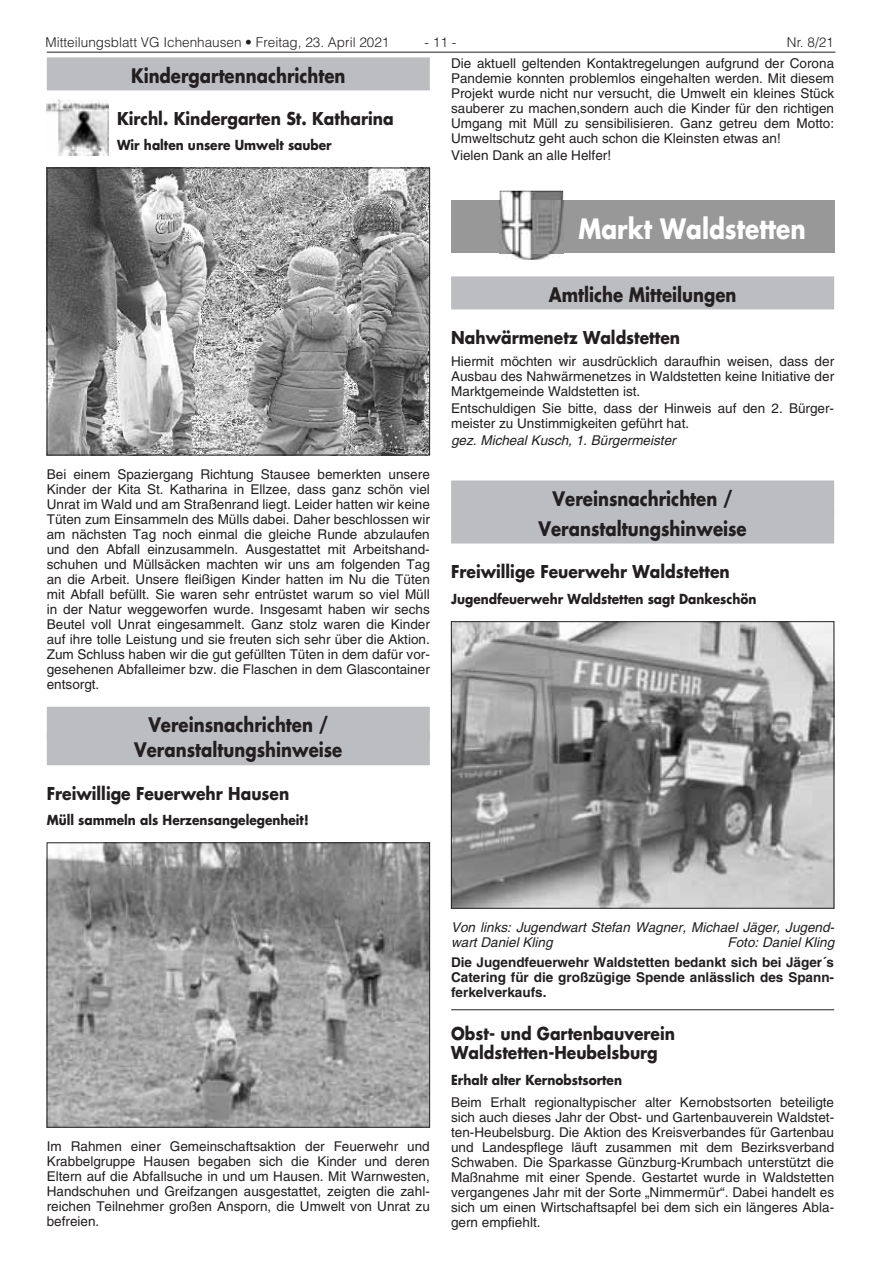
<style>
.page{position:relative;width:881px;height:1263px;background:#fff}
.page>*{position:absolute;margin:0;border:0;box-sizing:border-box;transform-origin:0 0}
.t1{font:700 27.3px "Futura LT";color:#fff;scale:.85 1}
.t2{font:700 19.5px/30px "Futura LT";color:#231f20;text-align:center;scale:.85 1}
.t3{font:700 17.25px/19.5px "Futura LT";color:#231f20;scale:.9 1}
.t4{font:13.5px/15px "Helvetica LT";color:#231f20;text-align:justify}
.t5{font:700 13.5px "Futura LT";color:#231f20;scale:.9 1}
.t6{font:italic 13.5px/15px "Helvetica LT";color:#231f20}
.t7{font:700 13.5px/15px "Helvetica LT";color:#231f20;text-align:justify}
.t8{font:300 13.5px "Helvetica LT";color:#231f20}
</style>
<div class="page">
<hr style="left:47px;top:52px;width:788px;height:1px;background:#231f20">
<div style="left:451px;top:276px;width:382px;height:33px;background:#bcbdc0"></div>
<div style="left:451px;top:480px;width:382px;height:33px;background:#bcbdc0"></div>
<div style="left:451px;top:510px;width:382px;height:33px;background:#bcbdc0"></div>
<hr style="left:451px;top:1009px;width:382px;height:1px;background:#231f20">
<div style="left:451px;top:201px;width:382px;height:52px;background:#989898"></div>
<img style="left:499px;top:191px;width:64px;height:69px">
<img style="left:499px;top:201px;width:64px;height:52px">
<img style="left:453px;top:623px;width:378px;height:283px">
<div style="left:451px;top:621px;width:382px;height:287px;border:1px solid #231f20"></div>
<div style="left:47px;top:57px;width:382px;height:33px;background:#bcbdc0"></div>
<div style="left:47px;top:707px;width:382px;height:33px;background:#bcbdc0"></div>
<div style="left:47px;top:732px;width:382px;height:33px;background:#bcbdc0"></div>
<img style="left:47px;top:100px;width:61px;height:56px">
<img style="left:49px;top:170px;width:378px;height:283px">
<div style="left:47px;top:168px;width:382px;height:287px;border:1px solid #231f20"></div>
<img style="left:49px;top:844px;width:378px;height:281px">
<div style="left:47px;top:842px;width:382px;height:285px;border:1px solid #231f20"></div>
<p class="t8" style="left:45px;top:34px;width:345px">Mitteilungsblatt VG Ichenhausen • Freitag, 23. April 2021</p>
<p class="t8" style="left:424px;top:34px;width:33px">- 11 -</p>
<p class="t8" style="left:786px;top:34px;width:48px">Nr. 8/21</p>
<p class="t4" style="left:451px;top:56px;width:384px">Die aktuell geltenden Kontaktregelungen aufgrund der Corona Pandemie konnten problemlos eingehalten werden. Mit diesem Projekt wurde nicht nur versucht, die Umwelt ein kleines Stück sauberer zu machen,sondern auch die Kinder für den richtigen Umgang mit Müll zu sensibilisieren. Ganz getreu dem Motto:<br>Umweltschutz geht auch schon die Kleinsten etwas an!</p>
<p class="t4" style="left:451px;top:148px;width:161px">Vielen Dank an alle Helfer!</p>
<h2 class="t2" style="left:131px;top:60px;width:254px">Kindergartennachrichten</h2>
<p class="t3" style="left:117px;top:108px;width:309px">Kirchl. Kindergarten St. Katharina</p>
<p class="t5" style="left:117px;top:136px;width:240px">Wir halten unsere Umwelt sauber</p>
<h1 class="t1" style="left:578px;top:210px;width:268px">Markt Waldstetten</h1>
<p class="t4" style="left:47px;top:466px;width:384px">Bei einem Spaziergang Richtung Stausee bemerkten unsere Kinder der Kita St. Katharina in Ellzee, dass ganz schön viel Unrat im Wald und am Straßenrand liegt. Leider hatten wir keine Tüten zum Einsammeln des Mülls dabei. Daher beschlossen wir am nächsten Tag noch einmal die gleiche Runde abzulaufen und den Abfall einzusammeln. Ausgestattet mit Arbeitshand&shy;schuhen und Müllsäcken machten wir uns am folgenden Tag an die Arbeit. Unsere fleißigen Kinder hatten im Nu die Tüten mit Abfall befüllt. Sie waren sehr entrüstet warum so viel Müll in der Natur weggeworfen wurde. Insgesamt haben wir sechs Beutel voll Unrat eingesammelt. Ganz stolz waren die Kinder auf ihre tolle Leistung und sie freuten sich sehr über die Aktion.<br>Zum Schluss haben wir die gut gefüllten Tüten in dem dafür vor&shy;gesehenen Abfalleimer bzw. die Flaschen in dem Glascontainer entsorgt.</p>
<h2 class="t2" style="left:134px;top:711px;width:246px;line-height:25.5px">Vereinsnachrichten /<br>Veranstaltungshinweise</h2>
<p class="t3" style="left:47px;top:783px;width:271px">Freiwillige Feuerwehr Hausen</p>
<p class="t5" style="left:47px;top:811px;width:292px">Müll sammeln als Herzensangelegenheit!</p>
<h2 class="t2" style="left:548px;top:279px;width:222px">Amtliche Mitteilungen</h2>
<p class="t3" style="left:451px;top:328px;width:256px">Nahwärmenetz Waldstetten</p>
<p class="t4" style="left:451px;top:353px;width:384px">Hiermit möchten wir ausdrücklich daraufhin weisen, dass der Ausbau des Nahwärmenetzes in Waldstetten keine Initiative der Marktgemeinde Waldstetten ist.</p>
<p class="t4" style="left:451px;top:401px;width:384px">Entschuldigen Sie bitte, dass der Hinweis auf den 2. Bürger&shy;meister zu Unstimmigkeiten geführt hat.</p>
<p class="t6" style="left:451px;top:433px;width:226px">gez. Micheal Kusch, 1. Bürgermeister</p>
<h2 class="t2" style="left:538px;top:483px;width:246px">Vereinsnachrichten /<br>Veranstaltungshinweise</h2>
<p class="t3" style="left:451px;top:562px;width:311px">Freiwillige Feuerwehr Waldstetten</p>
<p class="t5" style="left:451px;top:590px;width:340px">Jugendfeuerwehr Waldstetten sagt Dankeschön</p>
<p class="t4" style="left:47px;top:1139px;width:384px">Im Rahmen einer Gemeinschaftsaktion der Feuerwehr und Krabbelgruppe Hausen begaben sich die Kinder und deren Eltern auf die Abfallsuche in und um Hausen. Mit Warnwesten, Handschuhen und Greifzangen ausgestattet, zeigten die zahl&shy;reichen Teilnehmer großen Ansporn, die Umwelt von Unrat zu befreien.</p>
<p class="t6" style="left:451px;top:920px;width:384px">Von links: Jugendwart Stefan Wagner, Michael Jäger, Jugend&shy;wart Daniel Kling</p>
<p class="t6" style="left:727px;top:935px;width:108px">Foto: Daniel Kling</p>
<p class="t7" style="left:451px;top:954px;width:384px">Die Jugendfeuerwehr Waldstetten bedankt sich bei Jäger´s Catering für die großzügige Spende anlässlich des Spann&shy;ferkelverkaufs.</p>
<p class="t3" style="left:451px;top:1023px;width:250px">Obst- und Gartenbauverein<br>Waldstetten-Heubelsburg</p>
<p class="t5" style="left:451px;top:1071px;width:191px">Erhalt alter Kernobstsorten</p>
<p class="t4" style="left:451px;top:1094px;width:384px">Beim Erhalt regionaltypischer alter Kernobstsorten beteiligte sich auch dieses Jahr der Obst- und Gartenbauverein Waldstet&shy;ten-Heubelsburg. Die Aktion des Kreisverbandes für Gartenbau und Landespflege läuft zusammen mit dem Bezirksverband Schwaben. Die Sparkasse Günzburg-Krumbach unterstützt die Maßnahme mit einer Spende. Gestartet wurde in Waldstetten vergangenes Jahr mit der Sorte „Nimmermür“. Dabei handelt es sich um einen Wirtschaftsapfel bei dem sich ein längeres Abla&shy;gern empfiehlt.</p>
</div>
